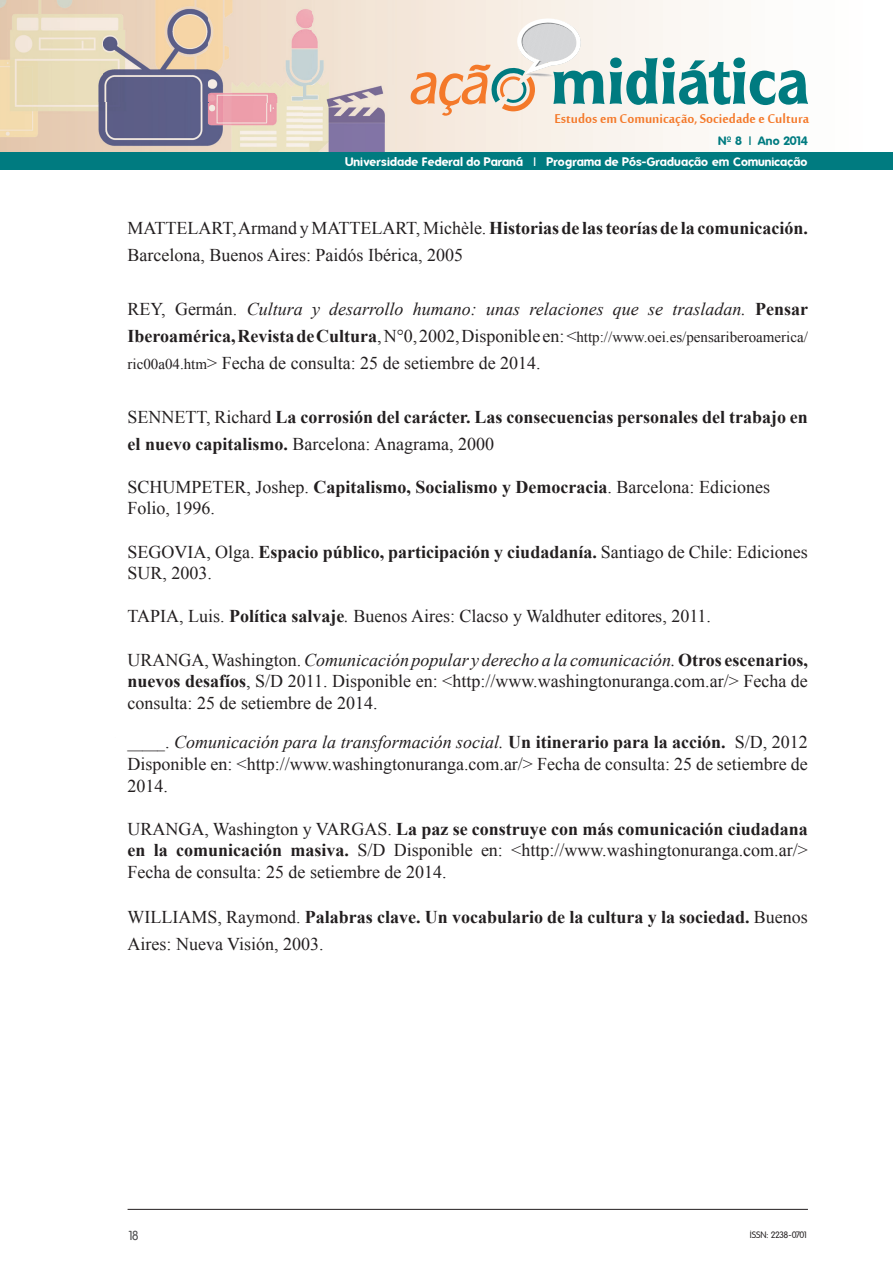
<style>
.page{position:relative;width:893px;height:1263px;background:#fff}
.page>*{position:absolute;margin:0;border:0;box-sizing:border-box;transform-origin:0 0}
.t1{font:19.5px "Mool Boran";color:#f4792a}
.t2{font:18px/21.6px "Times New Roman";color:#231f20}
.t3{font:700 18px/27px "Times New Roman";color:#231f20}
.t4{font:italic 18px "Times New Roman";color:#231f20}
.t5{font:15px "Times New Roman";color:#231f20}
.t6{font:12.75px "Folks";color:#4b4c4d}
.t7{font:700 12px "Folks";letter-spacing:.01em;color:#fff}
.t8{font:700 12px "Folks";color:#007b80}
.t9{font:9px "Folks";letter-spacing:-.065em;color:#231f20}
.s1{font-weight:700}
.s2{font-style:normal}
.s3{font-weight:700;font-style:normal}
.s4{font-weight:700;font-size:18px}
.s5{font-size:18px}
.s6{font-size:15px}
.s7{font-weight:400}
.s8{font-style:italic}
</style>
<div class="page">
<hr style="left:128px;top:1209px;width:680px;height:1px;background:#231f20">
<svg style="left:520px;top:0;width:373px;height:153px"></svg>
<img style="left:0;top:0;width:520px;height:153px">
<img style="left:304px;top:86px;width:107px;height:67px">
<svg style="left:410px;top:18px;width:398px;height:98px"></svg>
<div style="left:0;top:153px;width:893px;height:17px;background:#007b80"></div>
<p class="t1" style="left:554px;top:105px;width:256px">Estudos em Comunicação, Sociedade e Cultura</p>
<p class="t7" style="left:345px;top:155px;width:464px">Universidade Federal do Paraná | Programa de Pós-Graduação em Comunicação</p>
<p class="t8" style="left:718px;top:133px;width:91px">Nº 8 | Ano 2014</p>
<p class="t2" style="left:128px;top:214px;width:682px;line-height:27px">MATTELART, Armand y MATTELART, Michèle. <span class="s1">Historias de las teorías de la comunicación.<br></span>Barcelona, Buenos Aires: Paidós Ibérica, 2005</p>
<p class="t4" style="left:128px;top:296px;width:682px"><span class="s2">REY, Germán.</span> Cultura y desarrollo humano: unas relaciones que se trasladan. <span class="s3">Pensar</span></p>
<p class="t5" style="left:128px;top:326px;width:682px"><span class="s4">Iberoamérica, Revista de Cultura</span><span class="s5">, N°0, 2002, Disponible en: &lt;</span>http://www.oei.es/pensariberoamerica/</p>
<p class="t2" style="left:128px;top:351px;width:415px"><span class="s6">ric00a04.htm</span>&gt; Fecha de consulta: 25 de setiembre de 2014.</p>
<p class="t3" style="left:128px;top:403px;width:682px"><span class="s7">SENNETT, Richard</span> La corrosión del carácter. Las consecuencias personales del trabajo en el nuevo capitalismo. <span class="s7">Barcelona: Anagrama, 2000</span></p>
<p class="t2" style="left:128px;top:476px;width:644px">SCHUMPETER, Joshep. <span class="s1">Capitalismo, Socialismo y Democracia</span>. Barcelona: Ediciones<br>Folio, 1996.</p>
<p class="t2" style="left:128px;top:540px;width:682px">SEGOVIA, Olga. <span class="s1">Espacio público, participación y ciudadanía.</span> Santiago de Chile: Ediciones<br>SUR, 2003.</p>
<p class="t2" style="left:128px;top:605px;width:585px">TAPIA, Luis. <span class="s1">Política salvaje</span><span class="s8">.</span> Buenos Aires: Clacso y Waldhuter editores, 2011.</p>
<p class="t2" style="left:128px;top:648px;width:682px;text-align:justify">URANGA, Washington. <span class="s8">Comunicación popular y derecho a la comunicación.</span> <span class="s1">Otros escenarios, nuevos desafíos</span>, S/D 2011. Disponible en: &lt;http://www.washingtonuranga.com.ar/&gt; Fecha de consulta: 25 de setiembre de 2014.</p>
<p class="t2" style="left:128px;top:731px;width:682px;text-align:justify"><span class="s6">_____</span>. <span class="s8">Comunicación para la transformación social.</span> <span class="s1">Un itinerario para la acción.</span> S/D, 2012<br>Disponible en: &lt;http://www.washingtonuranga.com.ar/&gt; Fecha de consulta: 25 de setiembre de 2014.</p>
<p class="t2" style="left:128px;top:818px;width:682px;text-align:justify">URANGA, Washington y VARGAS. <span class="s1">La paz se construye con más comunicación ciudadana en la comunicación masiva.</span> S/D Disponible en: &lt;http://www.washingtonuranga.com.ar/&gt; Fecha de consulta: 25 de setiembre de 2014.</p>
<p class="t3" style="left:128px;top:903px;width:682px"><span class="s7">WILLIAMS, Raymond.</span> Palabras clave. Un vocabulario de la cultura y la sociedad. <span class="s7">Buenos<br>Aires: Nueva Visión, 2003.</span></p>
<p class="t6" style="left:128px;top:1229px;width:13px">18</p>
<p class="t9" style="left:750px;top:1230px;width:60px">ISSN: 2238-0701</p>
</div>
